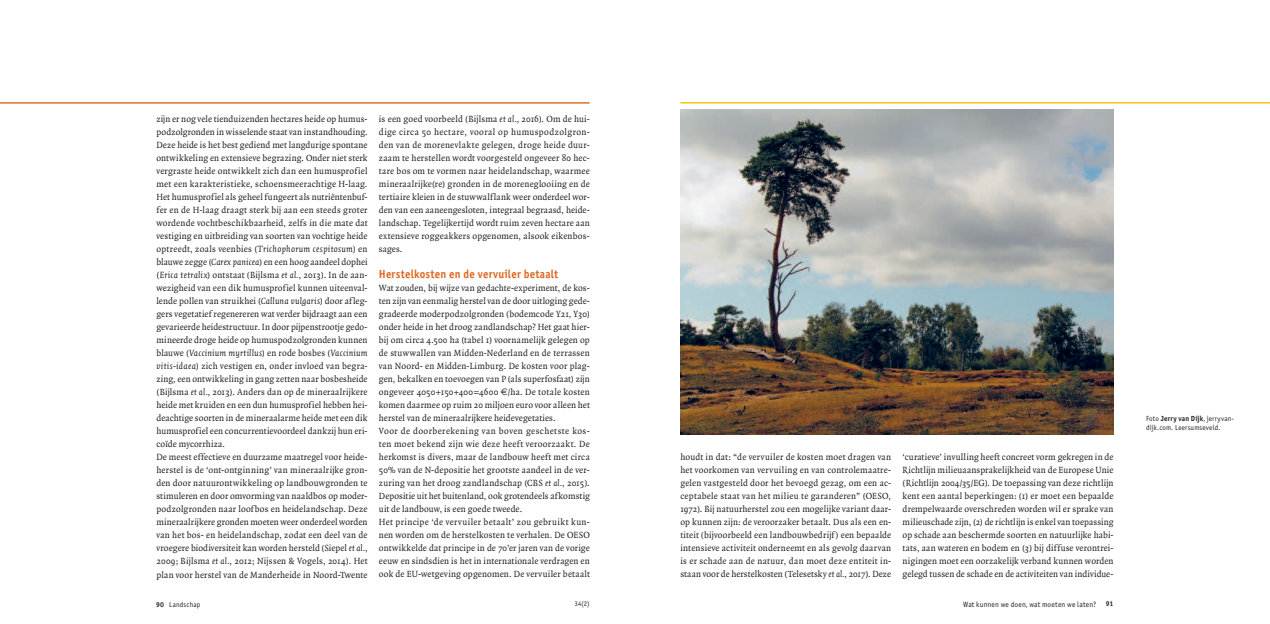
<style>
.page{position:relative;width:1270px;height:624px;background:#fff}
.page>*{position:absolute;margin:0;border:0;box-sizing:border-box;transform-origin:0 0}
.t1{font:11.8px "Officina Sans Bold ITC";letter-spacing:.02em;color:#dd661e;scale:.92 1}
.t2{font:italic 9.7px "Quadraat OT";letter-spacing:.01em;color:#231f20}
.t3{font:9.6px/13px "Quadraat OT";letter-spacing:.015em;color:#231f20;text-align:justify;scale:.96 1}
.t4{font:7.7px "Officina Sans ITC";letter-spacing:.025em;color:#231f20;scale:.96 1}
.t5{font:7.4px/8.6px "Officina Sans ITC";letter-spacing:.025em;color:#231f20;scale:.95 1}
.t6{font:7px "Officina Sans ITC";color:#231f20;scale:.96 1}
.t7{font:7px "Officina Sans Bold ITC";color:#231f20}
.s1{font-style:italic}
.s2{font-family:"Euro Sans"}
.s3{font-style:italic;font-size:9.7px}
.s4{font-style:normal;font-size:9.6px}
.s5{font-family:"Officina Sans Bold ITC";font-size:7px}
.s6{font-family:"Officina Sans Bold ITC"}
</style>
<div class="page">
<hr style="left:680px;top:102px;width:590px;height:1px;background:#f3c106">
<hr style="left:0;top:102px;width:590px;height:2px;background:#dd661e">
<img style="left:680px;top:109px;width:433px;height:325px">
<p class="t3" style="left:379px;top:113px;width:221px">is een goed voorbeeld (Bijlsma <span class="s1">et al.</span>, 2016). Om de hui&shy;dige circa 50 hectare, vooral op humuspodzolgron&shy;den van de morenevlakte gelegen, droge heide duur&shy;zaam te herstellen wordt voorgesteld ongeveer 80 hec&shy;tare bos om te vormen naar heidelandschap, waarmee mineraalrijke(re) gronden in de moreneglooiing en de tertiaire kleien in de stuwwalflank weer onderdeel wor&shy;den van een aaneengesloten, integraal begraasd, heide&shy;landschap. Tegelijkertijd wordt ruim zeven hectare aan extensieve roggeakkers opgenomen, alsook eikenbos&shy;sages.</p>
<p class="t1" style="left:379px;top:267px;width:196px">Herstelkosten en de vervuiler betaalt</p>
<p class="t3" style="left:379px;top:282px;width:221px;text-align:left">Wat zouden, bij wijze van gedachte-experiment, de kos&shy;ten zijn van eenmalig herstel van de door uitloging gede&shy;gradeerde moderpodzolgronden (bodemcode Y21, Y30) onder heide in het droog zandlandschap? Het gaat hier&shy;bij om circa 4.500 ha (tabel 1) voornamelijk gelegen op de stuwwallen van Midden-Nederland en de terrassen van Noord- en Midden-Limburg. De kosten voor plag&shy;gen, bekalken en toevoegen van P (als superfosfaat) zijn ongeveer 4050+150+400=4600 <span class="s2">€</span>/ha. De totale kosten komen daarmee op ruim 20 miljoen euro voor alleen het herstel van de mineraalrijkere heidevegetaties.<br>Voor de doorberekening van boven geschetste kos&shy;ten moet bekend zijn wie deze heeft veroorzaakt. De herkomst is divers, maar de landbouw heeft met circa 50% van de N-depositie het grootste aandeel in de ver&shy;zuring van het droog zandlandschap (CBS <span class="s1">et al.</span>, 2015).<br>Depositie uit het buitenland, ook grotendeels afkomstig uit de landbouw, is een goede tweede.<br>Het principe ‘de vervuiler betaalt’ zou gebruikt kun&shy;nen worden om de herstelkosten te verhalen. De OESO ontwikkelde dat principe in de 70’er jaren van de vorige eeuw en sindsdien is het in internationale verdragen en ook de EU-wetgeving opgenomen. De vervuiler betaalt</p>
<p class="t3" style="left:156px;top:113px;width:221px">zijn er nog vele tienduizenden hectares heide op humus&shy;podzolgronden in wisselende staat van instandhouding.<br>Deze heide is het best gediend met langdurige spontane ontwikkeling en extensieve begrazing. Onder niet sterk vergraste heide ontwikkelt zich dan een humusprofiel met een karakteristieke, schoensmeerachtige H-laag.<br>Het humusprofiel als geheel fungeert als nutriëntenbuf&shy;fer en de H-laag draagt sterk bij aan een steeds groter wordende vochtbeschikbaarheid, zelfs in die mate dat vestiging en uitbreiding van soorten van vochtige heide optreedt, zoals veenbies (<span class="s3">Trichophorum cespitosum</span>) en blauwe zegge (<span class="s3">Carex panicea</span>) en een hoog aandeel dophei (<span class="s3">Erica tetralix</span>) ontstaat (Bijlsma <span class="s1">et al.</span>, 2013). In de aan&shy;wezigheid van een dik humusprofiel kunnen uiteenval&shy;lende pollen van struikhei (<span class="s3">Calluna vulgaris</span>) door afleg&shy;gers vegetatief regenereren wat verder bijdraagt aan een gevarieerde heidestructuur. In door pijpenstrootje gedo&shy;mineerde droge heide op humuspodzolgronden kunnen</p>
<p class="t2" style="left:156px;top:347px;width:213px"><span class="s4">blauwe (</span>Vaccinium myrtillus<span class="s4">) en rode bosbes (</span>Vaccinium</p>
<p class="t3" style="left:156px;top:360px;width:221px;text-align:left"><span class="s3">vitis-idaea</span>) zich vestigen en, onder invloed van begra&shy;zing, een ontwikkeling in gang zetten naar bosbesheide (Bijlsma <span class="s1">et al.</span>, 2013). Anders dan op de mineraalrijkere heide met kruiden en een dun humusprofiel hebben hei&shy;deachtige soorten in de mineraalarme heide met een dik humusprofiel een concurrentievoordeel dankzij hun eri&shy;coïde mycorrhiza.<br>De meest effectieve en duurzame maatregel voor heide&shy;herstel is de ‘ont-ontginning’ van mineraalrijke gron&shy;den door natuurontwikkeling op landbouwgronden te stimuleren en door omvorming van naaldbos op moder&shy;podzolgronden naar loofbos en heidelandschap. Deze mineraalrijkere gronden moeten weer onderdeel worden van het bos- en heidelandschap, zodat een deel van de vroegere biodiversiteit kan worden hersteld (Siepel <span class="s1">et al.</span>, 2009; Bijlsma <span class="s1">et al.</span>, 2012; Nijssen &amp; Vogels, 2014). Het plan voor herstel van de Manderheide in Noord-Twente</p>
<p class="t3" style="left:680px;top:451px;width:221px">houdt in dat: “de vervuiler de kosten moet dragen van het voorkomen van vervuiling en van controlemaatre&shy;gelen vastgesteld door het bevoegd gezag, om een ac&shy;ceptabele staat van het milieu te garanderen” (OESO, 1972). Bij natuurherstel zou een mogelijke variant daar&shy;op kunnen zijn: de veroorzaker betaalt. Dus als een en&shy;titeit (bijvoorbeeld een landbouwbedrijf) een bepaalde intensieve activiteit onderneemt en als gevolg daarvan is er schade aan de natuur, dan moet deze entiteit in&shy;staan voor de herstelkosten (Telesetsky <span class="s1">et al.</span>, 2017). Deze</p>
<p class="t3" style="left:903px;top:451px;width:221px">‘curatieve’ invulling heeft concreet vorm gekregen in de Richtlijn milieuaansprakelijkheid van de Europese Unie (Richtlijn 2004/35/EG). De toepassing van deze richtlijn kent een aantal beperkingen: (1) er moet een bepaalde drempelwaarde overschreden worden wil er sprake van milieuschade zijn, (2) de richtlijn is enkel van toepassing op schade aan beschermde soorten en natuurlijke habi&shy;tats, aan wateren en bodem en (3) bij diffuse verontrei&shy;nigingen moet een oorzakelijk verband kunnen worden gelegd tussen de schade en de activiteiten van individue-</p>
<p class="t4" style="left:963px;top:599px;width:140px">Wat kunnen we doen, wat moeten we laten?</p>
<p class="t5" style="left:156px;top:600px;width:48px"><span class="s5">90</span> Landschap</p>
<p class="t6" style="left:574px;top:600px;width:17px">34(2)</p>
<p class="t7" style="left:1106px;top:599px;width:9px">91</p>
<p class="t5" style="left:1146px;top:414px;width:94px">Foto <span class="s6">Jerry van Dijk</span>, jerryvan&shy;dijk.com. Leersumseveld.</p>
</div>
